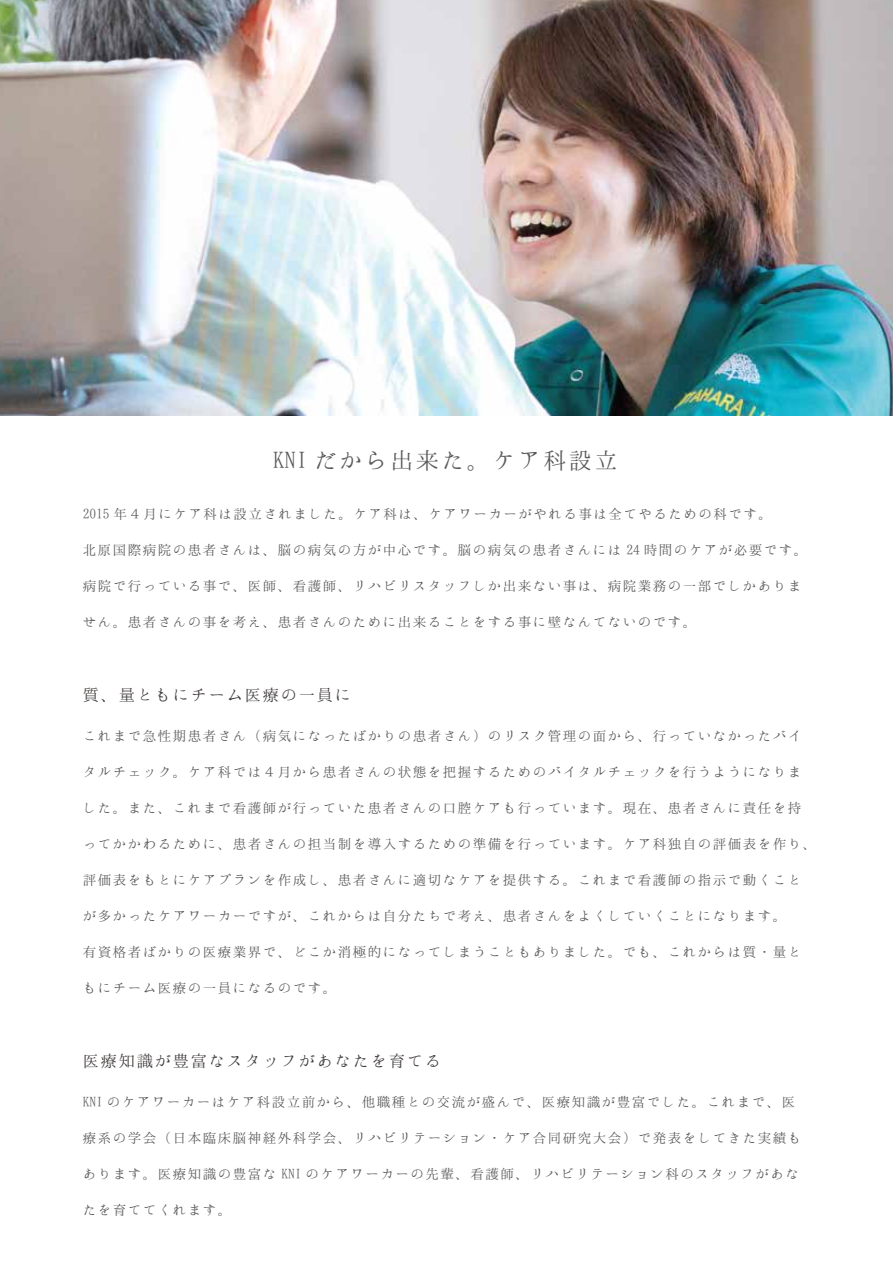
<style>
.page{position:relative;width:893px;height:1263px;background:#fff}
.page>*{position:absolute;margin:0;border:0;box-sizing:border-box;transform-origin:0 0}
.t1{font:25.5px "Hannari Mincho";color:#595757}
.t2{font:18px "Hannari Mincho";color:#3e3a39}
.t3{font:15px "Hannari Mincho";color:#595757}
</style>
<div class="page">
<img style="left:0;top:0;width:893px;height:416px">
<h1 class="t1" style="left:273px;top:447px;width:348px">KNI だから出来た。ケア科設立</h1>
<p class="t3" style="left:83px;top:505px;width:692px">2015 年４月にケア科は設立されました。ケア科は、ケアワーカーがやれる事は全てやるための科です。</p>
<p class="t3" style="left:83px;top:541px;width:727px">北原国際病院の患者さんは、脳の病気の方が中心です。脳の病気の患者さんには 24 時間のケアが必要です。</p>
<p class="t3" style="left:83px;top:577px;width:721px">病院で行っている事で、医師、看護師、リハビリスタッフしか出来ない事は、病院業務の一部でしかありま</p>
<p class="t3" style="left:83px;top:613px;width:616px">せん。患者さんの事を考え、患者さんのために出来ることをする事に壁なんてないのです。</p>
<p class="t2" style="left:83px;top:685px;width:272px">質、量ともにチーム医療の一員に</p>
<p class="t3" style="left:83px;top:727px;width:721px">これまで急性期患者さん（病気になったばかりの患者さん）のリスク管理の面から、行っていなかったバイ</p>
<p class="t3" style="left:83px;top:763px;width:721px">タルチェック。ケア科では４月から患者さんの状態を把握するためのバイタルチェックを行うようになりま</p>
<p class="t3" style="left:83px;top:799px;width:721px">した。また、これまで看護師が行っていた患者さんの口腔ケアも行っています。現在、患者さんに責任を持</p>
<p class="t3" style="left:83px;top:835px;width:736px">ってかかわるために、患者さんの担当制を導入するための準備を行っています。ケア科独自の評価表を作り、</p>
<p class="t3" style="left:83px;top:871px;width:721px">評価表をもとにケアプランを作成し、患者さんに適切なケアを提供する。これまで看護師の指示で動くこと</p>
<p class="t3" style="left:83px;top:907px;width:706px">が多かったケアワーカーですが、これからは自分たちで考え、患者さんをよくしていくことになります。</p>
<p class="t3" style="left:83px;top:943px;width:721px">有資格者ばかりの医療業界で、どこか消極的になってしまうこともありました。でも、これからは質・量と</p>
<p class="t3" style="left:83px;top:979px;width:257px">もにチーム医療の一員になるのです。</p>
<p class="t2" style="left:83px;top:1051px;width:361px">医療知識が豊富なスタッフがあなたを育てる</p>
<p class="t3" style="left:83px;top:1093px;width:715px">KNI のケアワーカーはケア科設立前から、他職種との交流が盛んで、医療知識が豊富でした。これまで、医</p>
<p class="t3" style="left:83px;top:1129px;width:721px">療系の学会（日本臨床脳神経外科学会、リハビリテーション・ケア合同研究大会）で発表をしてきた実績も</p>
<p class="t3" style="left:83px;top:1165px;width:719px">あります。医療知識の豊富な KNI のケアワーカーの先輩、看護師、リハビリテーション科のスタッフがあな</p>
<p class="t3" style="left:83px;top:1201px;width:152px">たを育ててくれます。</p>
</div>
